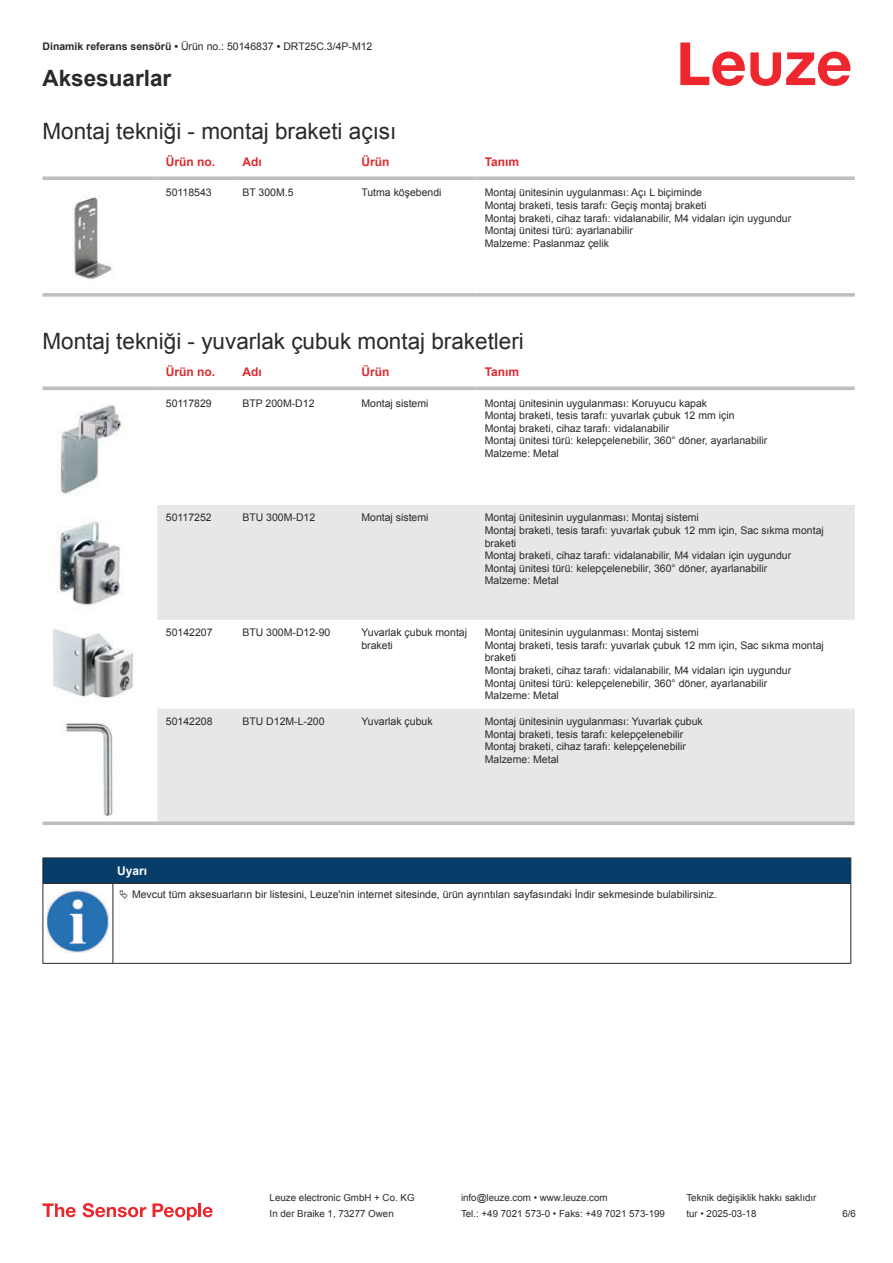
<style>
.page{position:relative;width:893px;height:1263px;background:#fff}
.page>*{position:absolute;margin:0;border:0;box-sizing:border-box;transform-origin:0 0}
.t1{font:22.5px "Arial";color:#2b292a}
.t2{font:700 22.5px "Arial";color:#2b292a}
.t3{font:700 12px "Arial";color:#db2a30}
.t4{font:700 12px "Arial";color:#fff}
.t5{font:10.5px/12.6px "Arial";color:#2b292a}
.t6{font:9.75px "Arial";color:#2b292a}
.s1{font-weight:700}
</style>
<div class="page">
<svg style="left:680px;top:43px;width:170px;height:43px"></svg>
<svg style="left:43px;top:176px;width:114px;height:4px"></svg>
<svg style="left:157px;top:176px;width:77px;height:4px"></svg>
<svg style="left:234px;top:176px;width:119px;height:4px"></svg>
<svg style="left:353px;top:176px;width:123px;height:4px"></svg>
<svg style="left:476px;top:176px;width:379px;height:4px;background:#c4c6c8"></svg>
<svg style="left:43px;top:293px;width:114px;height:4px"></svg>
<svg style="left:157px;top:293px;width:77px;height:4px"></svg>
<svg style="left:234px;top:293px;width:119px;height:4px"></svg>
<svg style="left:353px;top:293px;width:123px;height:4px"></svg>
<svg style="left:476px;top:293px;width:379px;height:4px;background:#c3c5c7"></svg>
<img style="left:72px;top:196px;width:41px;height:84px">
<svg style="left:157px;top:505px;width:698px;height:316px;fill:#e6e7e9"></svg>
<svg style="left:43px;top:386px;width:114px;height:4px"></svg>
<svg style="left:157px;top:386px;width:77px;height:4px"></svg>
<svg style="left:234px;top:386px;width:119px;height:4px"></svg>
<svg style="left:353px;top:386px;width:123px;height:4px"></svg>
<svg style="left:476px;top:386px;width:379px;height:4px;background:#c5c7c9"></svg>
<svg style="left:43px;top:821px;width:114px;height:4px"></svg>
<svg style="left:157px;top:821px;width:77px;height:4px"></svg>
<svg style="left:234px;top:821px;width:119px;height:4px"></svg>
<svg style="left:353px;top:821px;width:123px;height:4px"></svg>
<svg style="left:476px;top:821px;width:379px;height:4px;background:#c2c3c5"></svg>
<img style="left:60px;top:405px;width:62px;height:89px">
<img style="left:57px;top:521px;width:65px;height:84px">
<img style="left:53px;top:628px;width:80px;height:71px">
<img style="left:65px;top:723px;width:48px;height:93px">
<svg style="left:44px;top:884px;width:806px;height:79px"></svg>
<hr style="left:43px;top:857px;width:70px;height:1px;background:#2b292a">
<hr style="left:43px;top:883px;width:70px;height:1px;background:#2b292a">
<hr style="left:113px;top:857px;width:738px;height:1px;background:#2b292a">
<div style="left:43px;top:858px;width:808px;height:25px;background:#063d69"></div>
<hr style="left:113px;top:883px;width:738px;height:1px;background:#2b292a">
<hr style="left:43px;top:884px;width:1px;height:75px;background:#2b292a">
<hr style="left:113px;top:884px;width:1px;height:75px;background:#2b292a">
<hr style="left:850px;top:884px;width:1px;height:75px;background:#2b292a">
<hr style="left:43px;top:963px;width:70px;height:1px;background:#2b292a">
<hr style="left:113px;top:963px;width:738px;height:1px;background:#2b292a">
<img style="left:47px;top:890px;width:61px;height:63px">
<div style="left:115px;top:884px;width:734px;height:20px;background:#fff"></div>
<svg style="left:43px;top:1203px;width:33px;height:14px"></svg>
<svg style="left:83px;top:1203px;width:63px;height:14px"></svg>
<svg style="left:153px;top:1203px;width:44px;height:17px"></svg>
<hr style="left:198px;top:1203px;width:3px;height:14px;background:#ed272d">
<svg style="left:203px;top:1207px;width:10px;height:10px"></svg>
<p class="t5" style="left:43px;top:41px;width:331px"><span class="s1">Dinamik referans sensörü •</span> Ürün no.: 50146837 <span class="s1">•</span> DRT25C.3/4P-M12</p>
<h1 class="t2" style="left:43px;top:63px;width:130px">Aksesuarlar</h1>
<h1 class="t1" style="left:43px;top:116px;width:355px">Montaj tekniği - montaj braketi açısı</h1>
<p class="t3" style="left:166px;top:153px;width:51px">Ürün no.</p>
<p class="t3" style="left:242px;top:153px;width:21px">Adı</p>
<p class="t3" style="left:361px;top:157px;width:29px">Ürün</p>
<p class="t3" style="left:485px;top:153px;width:36px">Tanım</p>
<p class="t5" style="left:166px;top:187px;width:47px">50118543</p>
<p class="t5" style="left:242px;top:187px;width:53px">BT 300M.5</p>
<p class="t5" style="left:361px;top:186px;width:82px">Tutma köşebendi</p>
<p class="t5" style="left:485px;top:186px;width:308px">Montaj ünitesinin uygulanması: Açı L biçiminde<br>Montaj braketi, tesis tarafı: Geçiş montaj braketi<br>Montaj braketi, cihaz tarafı: vidalanabilir, M4 vidaları için uygundur Montaj ünitesi türü: ayarlanabilir<br>Malzeme: Paslanmaz çelik</p>
<h1 class="t1" style="left:43px;top:326px;width:483px">Montaj tekniği - yuvarlak çubuk montaj braketleri</h1>
<p class="t3" style="left:166px;top:363px;width:51px">Ürün no.</p>
<p class="t3" style="left:242px;top:363px;width:21px">Adı</p>
<p class="t3" style="left:361px;top:367px;width:29px">Ürün</p>
<p class="t3" style="left:485px;top:363px;width:36px">Tanım</p>
<p class="t5" style="left:166px;top:396px;width:47px">50117829</p>
<p class="t5" style="left:242px;top:397px;width:74px">BTP 200M-D12</p>
<p class="t5" style="left:361px;top:396px;width:69px">Montaj sistemi</p>
<p class="t5" style="left:485px;top:396px;width:284px">Montaj ünitesinin uygulanması: Koruyucu kapak<br>Montaj braketi, tesis tarafı: yuvarlak çubuk 12 mm için Montaj braketi, cihaz tarafı: vidalanabilir<br>Montaj ünitesi türü: kelepçelenebilir, 360° döner, ayarlanabilir Malzeme: Metal</p>
<p class="t5" style="left:166px;top:512px;width:47px">50117252</p>
<p class="t5" style="left:242px;top:512px;width:74px">BTU 300M-D12</p>
<p class="t5" style="left:361px;top:511px;width:69px">Montaj sistemi</p>
<p class="t5" style="left:485px;top:511px;width:341px">Montaj ünitesinin uygulanması: Montaj sistemi<br>Montaj braketi, tesis tarafı: yuvarlak çubuk 12 mm için, Sac sıkma montaj braketi<br>Montaj braketi, cihaz tarafı: vidalanabilir, M4 vidaları için uygundur Montaj ünitesi türü: kelepçelenebilir, 360° döner, ayarlanabilir<br>Malzeme: Metal</p>
<p class="t5" style="left:166px;top:627px;width:48px">50142207</p>
<p class="t5" style="left:242px;top:626px;width:90px">BTU 300M-D12-90</p>
<p class="t5" style="left:361px;top:626px;width:107px">Yuvarlak çubuk montaj braketi</p>
<p class="t5" style="left:485px;top:626px;width:341px">Montaj ünitesinin uygulanması: Montaj sistemi<br>Montaj braketi, tesis tarafı: yuvarlak çubuk 12 mm için, Sac sıkma montaj braketi<br>Montaj braketi, cihaz tarafı: vidalanabilir, M4 vidaları için uygundur Montaj ünitesi türü: kelepçelenebilir, 360° döner, ayarlanabilir<br>Malzeme: Metal</p>
<p class="t5" style="left:166px;top:716px;width:48px">50142208</p>
<p class="t5" style="left:242px;top:716px;width:84px">BTU D12M-L-200</p>
<p class="t5" style="left:361px;top:715px;width:73px">Yuvarlak çubuk</p>
<p class="t5" style="left:485px;top:715px;width:220px">Montaj ünitesinin uygulanması: Yuvarlak çubuk Montaj braketi, tesis tarafı: kelepçelenebilir Montaj braketi, cihaz tarafı: kelepçelenebilir Malzeme: Metal</p>
<p class="t4" style="left:117px;top:862px;width:32px">Uyarı</p>
<p class="t5" style="left:132px;top:888px;width:586px">Mevcut tüm aksesuarların bir listesini, Leuze'nin internet sitesinde, ürün ayrıntıları sayfasındaki İndir sekmesinde bulabilirsiniz.</p>
<p class="t6" style="left:270px;top:1191px;width:146px">Leuze electronic GmbH + Co. KG</p>
<p class="t6" style="left:461px;top:1191px;width:148px">info@leuze.com • www.leuze.com</p>
<p class="t6" style="left:686px;top:1191px;width:132px">Teknik değişiklik hakkı saklıdır</p>
<p class="t6" style="left:270px;top:1207px;width:126px">In der Braike 1, 73277 Owen</p>
<p class="t6" style="left:461px;top:1207px;width:205px">Tel.: +49 7021 573-0 • Faks: +49 7021 573-199</p>
<p class="t6" style="left:686px;top:1207px;width:72px">tur • 2025-03-18</p>
<p class="t6" style="left:842px;top:1210px;width:15px">6 /6</p>
</div>
